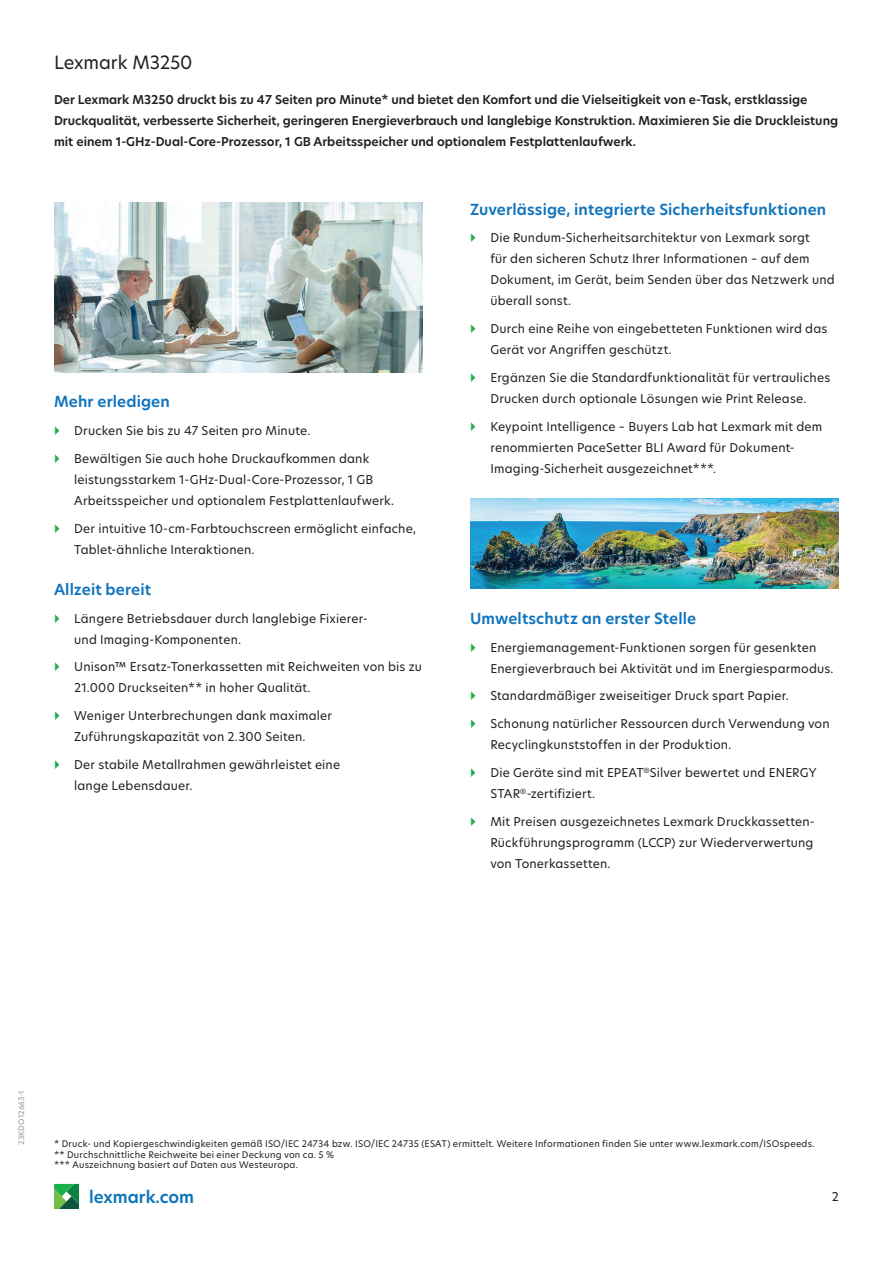
<style>
.page{position:relative;width:893px;height:1263px;background:#fff}
.page>*{position:absolute;margin:0;border:0;box-sizing:border-box;transform-origin:0 0}
.Title_-_secondary_he{font:18px "TP Hero";letter-spacing:-.005em;color:#231f20}
.URL{font:600 16.5px "TP Hero";color:#1074bc}
.Body_header_-_level{font:600 15px "TP Hero";letter-spacing:.01em;color:#1074bc}
.t1{font:12px/21px "TP Hero";letter-spacing:.015em;color:#231f20}
.Introduction_paragra{font:600 12px/21px "TP Hero";color:#231f20}
.Footnotes{font:9px "TP Hero";letter-spacing:.025em;color:#231f20}
.t2{font:7.5px "TP Hero";letter-spacing:.025em;color:#939598}
</style>
<div class="page">
<svg style="left:54px;top:1184px;width:25px;height:25px"></svg>
<img style="left:54px;top:203px;width:369px;height:169px">
<img style="left:470px;top:499px;width:369px;height:90px">
<p class="Title_-_secondary_he" style="left:54px;top:50px;width:140px">Lexmark M3250</p>
<p class="Introduction_paragra" style="left:54px;top:89px;width:786px">Der Lexmark M3250 druckt bis zu 47 Seiten pro Minute* und bietet den Komfort und die Vielseitigkeit von e-Task, erstklassige<br>Druckqualität, verbesserte Sicherheit, geringeren Energieverbrauch und langlebige Konstruktion. Maximieren Sie die Druckleistung mit einem 1-GHz-Dual-Core-Prozessor, 1 GB Arbeitsspeicher und optionalem Festplattenlaufwerk.</p>
<p class="Body_header_-_level" style="left:54px;top:392px;width:117px">Mehr erledigen</p>
<p class="t1" style="left:74px;top:420px;width:238px">Drucken Sie bis zu 47 Seiten pro Minute.</p>
<p class="t1" style="left:74px;top:448px;width:321px">Bewältigen Sie auch hohe Druckaufkommen dank leistungsstarkem 1-GHz-Dual-Core-Prozessor, 1 GB<br>Arbeitsspeicher und optionalem Festplattenlaufwerk.</p>
<p class="t1" style="left:74px;top:517px;width:343px">Der intuitive 10-cm-Farbtouchscreen ermöglicht einfache,<br>Tablet-ähnliche Interaktionen.</p>
<p class="Body_header_-_level" style="left:54px;top:579px;width:99px">Allzeit bereit</p>
<p class="t1" style="left:74px;top:607px;width:295px">Längere Betriebsdauer durch langlebige Fixierer&shy;und Imaging-Komponenten.</p>
<p class="t1" style="left:74px;top:656px;width:349px">Unison™ Ersatz-Tonerkassetten mit Reichweiten von bis zu<br>21.000 Druckseiten** in hoher Qualität.</p>
<p class="t1" style="left:74px;top:705px;width:259px">Weniger Unterbrechungen dank maximaler<br>Zuführungskapazität von 2.300 Seiten.</p>
<p class="t1" style="left:74px;top:754px;width:267px">Der stabile Metallrahmen gewährleistet eine lange Lebensdauer.</p>
<p class="Body_header_-_level" style="left:470px;top:199px;width:358px">Zuverlässige, integrierte Sicherheitsfunktionen</p>
<p class="t1" style="left:490px;top:227px;width:346px">Die Rundum-Sicherheitsarchitektur von Lexmark sorgt<br>für den sicheren Schutz Ihrer Informationen – auf dem Dokument, im Gerät, beim Senden über das Netzwerk und überall sonst.</p>
<p class="t1" style="left:490px;top:318px;width:339px">Durch eine Reihe von eingebetteten Funktionen wird das<br>Gerät vor Angriffen geschützt.</p>
<p class="t1" style="left:490px;top:367px;width:341px">Ergänzen Sie die Standardfunktionalität für vertrauliches<br>Drucken durch optionale Lösungen wie Print Release.</p>
<p class="t1" style="left:490px;top:415px;width:333px">Keypoint Intelligence – Buyers Lab hat Lexmark mit dem renommierten PaceSetter BLI Award für Dokument-<br>Imaging-Sicherheit ausgezeichnet***.</p>
<p class="Body_header_-_level" style="left:470px;top:608px;width:228px">Umweltschutz an erster Stelle</p>
<p class="t1" style="left:490px;top:636px;width:345px">Energiemanagement-Funktionen sorgen für gesenkten<br>Energieverbrauch bei Aktivität und im Energiesparmodus.</p>
<p class="t1" style="left:490px;top:685px;width:300px">Standardmäßiger zweiseitiger Druck spart Papier.</p>
<p class="t1" style="left:490px;top:713px;width:341px">Schonung natürlicher Ressourcen durch Verwendung von<br>Recyclingkunststoffen in der Produktion.</p>
<p class="t1" style="left:490px;top:762px;width:328px">Die Geräte sind mit EPEAT<sup>®</sup>Silver bewertet und ENERGY<br>STAR<sup>®</sup>-zertifiziert.</p>
<p class="t1" style="left:490px;top:810px;width:326px;text-align:justify">Mit Preisen ausgezeichnetes Lexmark Druckkassetten-Rückführungsprogramm (LCCP) zur Wiederverwertung von Tonerkassetten.</p>
<p class="t2" style="left:16px;top:1145px;width:56px;rotate:-90deg">23KDO12663-1</p>
<p class="Footnotes" style="left:54px;top:1138px;width:762px">* Druck- und Kopiergeschwindigkeiten gemäß ISO/IEC 24734 bzw. ISO/IEC 24735 (ESAT) ermittelt. Weitere Informationen finden Sie unter www.lexmark.com/ISOspeeds.</p>
<p class="Footnotes" style="left:54px;top:1148px;width:282px">** Durchschnittliche Reichweite bei einer Deckung von ca. 5 %</p>
<p class="Footnotes" style="left:54px;top:1159px;width:245px">*** Auszeichnung basiert auf Daten aus Westeuropa.</p>
<p class="URL" style="left:89px;top:1186px;width:106px">lexmark.com</p>
<p class="t1" style="left:832px;top:1186px;width:9px">2</p>
</div>
